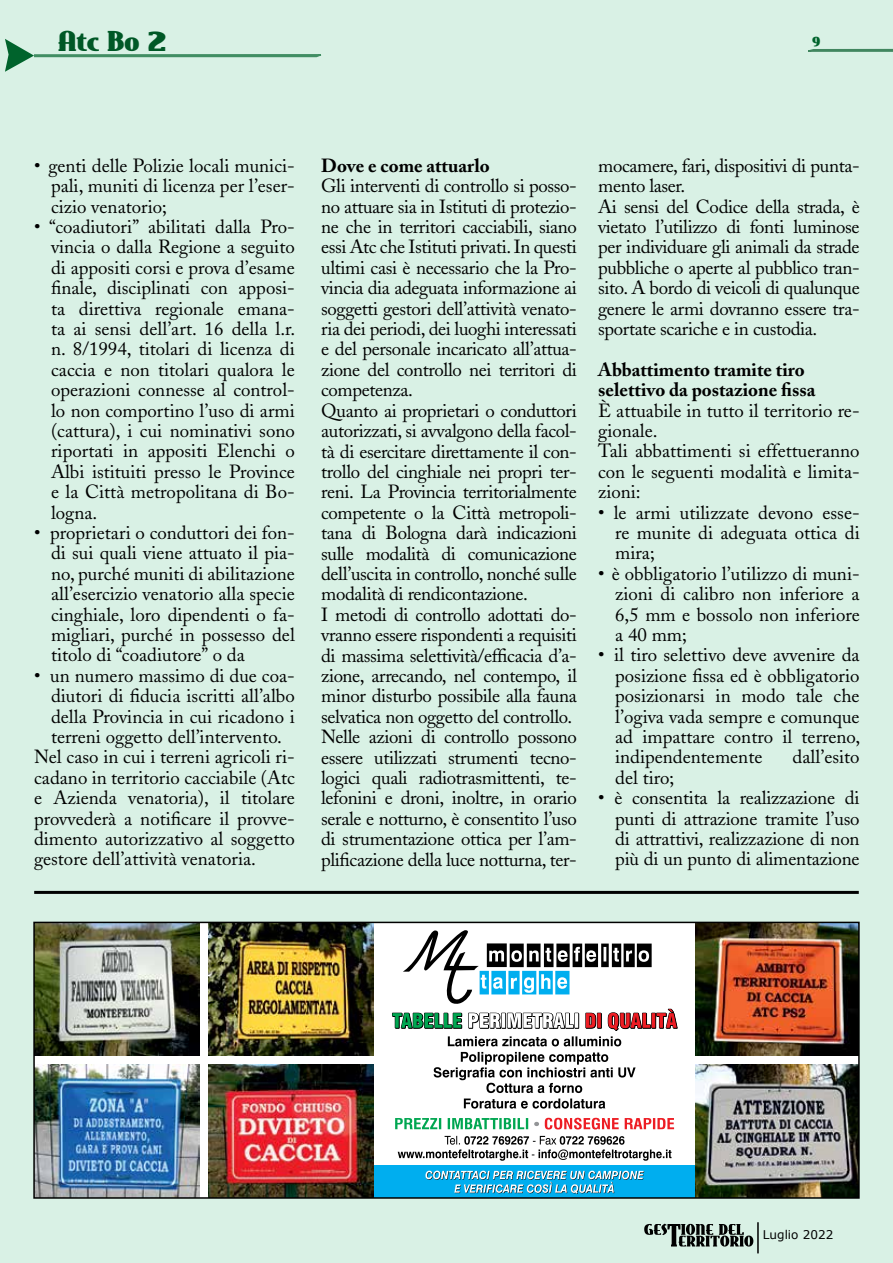
<style>
.page{position:relative;width:893px;height:1263px;background:#d9f1e5}
.page>*{position:absolute;margin:0;border:0;box-sizing:border-box;transform-origin:0 0}
.t1{font:27.75px "East Market";color:#005826}
.t2{font:18.9px/20.4px "Adobe Caslon";letter-spacing:-.02em;color:#000;text-align:justify}
.t3{font:18.9px/20.4px "Adobe Caslon";color:#000}
.t4{font:700 18.9px/20.4px "Adobe Caslon";color:#000}
.t5{font:15px "East Market";color:#005826}
.t6{font:12px "Verdana";color:#000}
.s1{font-size:40.2px}
</style>
<div class="page">
<svg style="left:644px;top:1224px;width:109px;height:22px"></svg>
<hr style="left:757px;top:1222px;width:2px;height:31px;background:#000">
<div style="left:34px;top:922px;width:825px;height:276px;background:#fff"></div>
<div style="left:374px;top:1165px;width:321px;height:33px;background:#00aeef"></div>
<img style="left:36px;top:925px;width:163px;height:130px">
<img style="left:36px;top:1065px;width:163px;height:131px">
<img style="left:208px;top:1065px;width:166px;height:131px">
<img style="left:208px;top:925px;width:166px;height:130px">
<img style="left:695px;top:1065px;width:162px;height:131px">
<img style="left:695px;top:925px;width:162px;height:130px">
<svg style="left:392px;top:930px;width:286px;height:178px"></svg>
<svg style="left:395px;top:1118px;width:133px;height:11px"></svg>
<svg style="left:534px;top:1122px;width:5px;height:4px"></svg>
<svg style="left:545px;top:1118px;width:129px;height:11px"></svg>
<svg style="left:398px;top:1136px;width:273px;height:25px"></svg>
<svg style="left:425px;top:1170px;width:219px;height:24px"></svg>
<div style="left:33px;top:922px;width:827px;height:277px;border:2px solid #000"></div>
<hr style="left:34px;top:891px;width:825px;height:3px;background:#000">
<svg style="left:808px;top:48px;width:85px;height:4px"></svg>
<h1 class="t1" style="left:58px;top:26px;width:110px">Atc Bo <span class="s1">2</span></h1>
<p class="t5" style="left:812px;top:31px;width:10px">9</p>
<p class="t2" style="left:51px;top:155px;width:245px;text-indent:-17px">• genti delle Polizie locali munici&shy;pali, muniti di licenza per l’eser&shy;cizio venatorio;</p>
<p class="t2" style="left:51px;top:217px;width:246px;text-indent:-17px">• “coadiutori” abilitati dalla Pro&shy;vincia o dalla Regione a seguito di appositi corsi e prova d’esame finale, disciplinati con apposi&shy;ta direttiva regionale emana&shy;ta ai sensi dell’art. 16 della l.r. n. 8/1994, titolari di licenza di caccia e non titolari qualora le operazioni connesse al control&shy;lo non comportino l’uso di armi (cattura), i cui nominativi sono riportati in appositi Elenchi o Albi istituiti presso le Province e la Città metropolitana di Bo&shy;logna.</p>
<p class="t2" style="left:51px;top:523px;width:245px;text-indent:-17px">• proprietari o conduttori dei fon&shy;di sui quali viene attuato il pia&shy;no, purché muniti di abilitazione all’esercizio venatorio alla specie cinghiale, loro dipendenti o fa&shy;migliari, purché in possesso del titolo di “coadiutore” o da</p>
<p class="t3" style="left:34px;top:665px;width:262px">• un numero massimo di due coa-</p>
<p class="t3" style="left:51px;top:686px;width:245px">diutori di fiducia iscritti all’albo</p>
<p class="t3" style="left:51px;top:706px;width:245px">della Provincia in cui ricadono i</p>
<p class="t3" style="left:51px;top:727px;width:233px">terreni oggetto dell’intervento.</p>
<p class="t3" style="left:34px;top:747px;width:262px">Nel caso in cui i terreni agricoli ri-</p>
<p class="t3" style="left:34px;top:767px;width:262px">cadano in territorio cacciabile (Atc</p>
<p class="t3" style="left:34px;top:788px;width:262px">e Azienda venatoria), il titolare</p>
<p class="t3" style="left:34px;top:808px;width:262px">provvederà a notificare il provve-</p>
<p class="t3" style="left:34px;top:829px;width:262px">dimento autorizzativo al soggetto</p>
<p class="t3" style="left:34px;top:849px;width:224px">gestore dell’attività venatoria.</p>
<p class="t4" style="left:321px;top:155px;width:170px">Dove e come attuarlo</p>
<p class="t2" style="left:321px;top:176px;width:257px;text-align:left">Gli interventi di controllo si posso&shy;no attuare sia in Istituti di protezio&shy;ne che in territori cacciabili, siano essi Atc che Istituti privati. In questi ultimi casi è necessario che la Pro&shy;vincia dia adeguata informazione ai soggetti gestori dell’attività venato&shy;ria dei periodi, dei luoghi interessati e del personale incaricato all’attua&shy;zione del controllo nei territori di competenza.<br>Quanto ai proprietari o conduttori autorizzati, si avvalgono della facol&shy;tà di esercitare direttamente il con&shy;trollo del cinghiale nei propri ter&shy;reni. La Provincia territorialmente competente o la Città metropoli&shy;tana di Bologna darà indicazioni sulle modalità di comunicazione dell’uscita in controllo, nonché sulle modalità di rendicontazione.<br>I metodi di controllo adottati do&shy;vranno essere rispondenti a requisiti di massima selettività/efficacia d’a&shy;zione, arrecando, nel contempo, il minor disturbo possibile alla fauna selvatica non oggetto del controllo.<br>Nelle azioni di controllo possono essere utilizzati strumenti tecno&shy;logici quali radiotrasmittenti, te&shy;lefonini e droni, inoltre, in orario serale e notturno, è consentito l’uso di strumentazione ottica per l’am&shy;plificazione della luce notturna, ter-</p>
<p class="t2" style="left:598px;top:155px;width:263px;text-align:left">mocamere, fari, dispositivi di punta&shy;mento laser.<br>Ai sensi del Codice della strada, è vietato l’utilizzo di fonti luminose per individuare gli animali da strade pubbliche o aperte al pubblico tran&shy;sito. A bordo di veicoli di qualunque genere le armi dovranno essere tra&shy;sportate scariche e in custodia.</p>
<p class="t4" style="left:598px;top:359px;width:219px">Abbattimento tramite tiro selettivo da postazione fissa</p>
<p class="t3" style="left:598px;top:400px;width:263px">È attuabile in tutto il territorio re&shy;gionale.<br>Tali abbattimenti si effettueranno con le seguenti modalità e limita&shy;zioni:</p>
<p class="t2" style="left:615px;top:502px;width:246px;text-indent:-17px">• le armi utilizzate devono esse&shy;re munite di adeguata ottica di mira;</p>
<p class="t2" style="left:615px;top:563px;width:246px;text-indent:-17px">• è obbligatorio l’utilizzo di muni&shy;zioni di calibro non inferiore a 6,5 mm e bossolo non inferiore a 40 mm;</p>
<p class="t2" style="left:615px;top:645px;width:247px;text-indent:-17px">• il tiro selettivo deve avvenire da posizione fissa ed è obbligatorio posizionarsi in modo tale che l’ogiva vada sempre e comunque ad impattare contro il terreno, indipendentemente</p>
<p class="t3" style="left:793px;top:747px;width:69px">dall’esito</p>
<p class="t2" style="left:615px;top:767px;width:61px">del tiro;</p>
<p class="t2" style="left:615px;top:788px;width:246px;text-indent:-17px">• è consentita la realizzazione di punti di attrazione tramite l’uso di attrattivi, realizzazione di non più di un punto di alimentazione</p>
<p class="t6" style="left:763px;top:1227px;width:72px">Luglio 2022</p>
</div>
